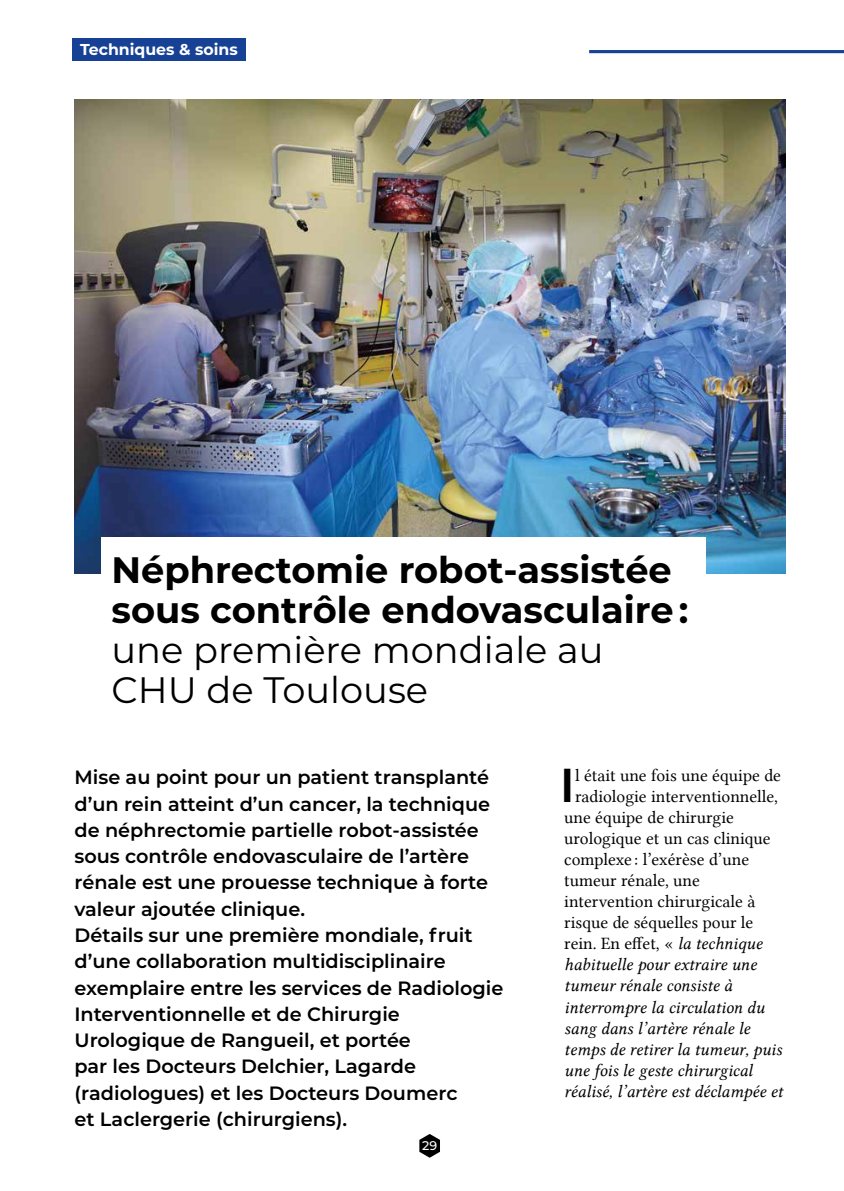
<style>
.page{position:relative;width:844px;height:1191px;background:#fff}
.page>*{position:absolute;margin:0;border:0;box-sizing:border-box;transform-origin:0 0}
.t1{font:600 47.43px "Montserrat";color:#000}
.t2{font:700 36.75px/40.2px "Montserrat";color:#000}
.t3{font:36.75px/40.2px "Montserrat";color:#000}
.t4{font:600 19.25px/26.2px "Montserrat";color:#000}
.t5{font:17.5px "Lin Libertine";color:#000}
.t6{font:17.5px/21px "Lin Libertine I";color:#000}
.t7{font:700 15.75px "Montserrat";color:#fff}
.t8{font:500 12.6px "Montserrat";color:#fff}
.s1{font-family:"Lin Libertine I"}
</style>
<div class="page">
<svg style="left:419px;top:1134px;width:21px;height:23px"></svg>
<img style="left:74px;top:99px;width:710px;height:474px">
<div style="left:101px;top:537px;width:605px;height:185px;background:#fff"></div>
<hr style="left:589px;top:50px;width:254px;height:3px;background:#164194">
<div style="left:72px;top:38px;width:174px;height:22px;background:#164194"></div>
<p class="t7" style="left:80px;top:38px;width:159px">Techniques &amp; soins</p>
<h2 class="t2" style="left:111px;top:547px;width:578px">Néphrectomie robot-assistée sous contrôle endovasculaire :</h2>
<h2 class="t3" style="left:111px;top:629px;width:493px">une première mondiale au<br>CHU de Toulouse</h2>
<p class="t4" style="left:74px;top:763px;width:430px">Mise au point pour un patient transplanté d’un rein atteint d’un cancer, la technique de néphrectomie partielle robot-assistée sous contrôle endovasculaire de l’artère rénale est une prouesse technique à forte valeur ajoutée clinique.<br>Détails sur une première mondiale, fruit d’une collaboration multidisciplinaire exemplaire entre les services de Radiologie Interventionnelle et de Chirurgie Urologique de Rangueil, et portée<br>par les Docteurs Delchier, Lagarde (radiologues) et les Docteurs Doumerc<br>et Laclergerie (chirurgiens).</p>
<p class="t8" style="left:422px;top:1136px;width:17px">29</p>
<h1 class="t1" style="left:559px;top:752px;width:17px">I</h1>
<p class="t5" style="left:575px;top:765px;width:207px">l était une fois une équipe de</p>
<p class="t5" style="left:575px;top:786px;width:204px">radiologie interventionnelle,</p>
<p class="t5" style="left:564px;top:807px;width:171px">une équipe de chirurgie</p>
<p class="t5" style="left:564px;top:828px;width:208px">urologique et un cas clinique</p>
<p class="t5" style="left:564px;top:849px;width:186px">complexe : l’exérèse d’une</p>
<p class="t5" style="left:564px;top:870px;width:137px">tumeur rénale, une</p>
<p class="t5" style="left:564px;top:891px;width:192px">intervention chirurgicale à</p>
<p class="t5" style="left:564px;top:912px;width:190px">risque de séquelles pour le</p>
<p class="t5" style="left:564px;top:933px;width:199px">rein. En effet, « <span class="s1">la technique</span></p>
<p class="t6" style="left:564px;top:955px;width:220px">habituelle pour extraire une tumeur rénale consiste à interrompre la circulation du sang dans l’artère rénale le temps de retirer la tumeur, puis une fois le geste chirurgical réalisé, l’artère est déclampée et</p>
</div>
